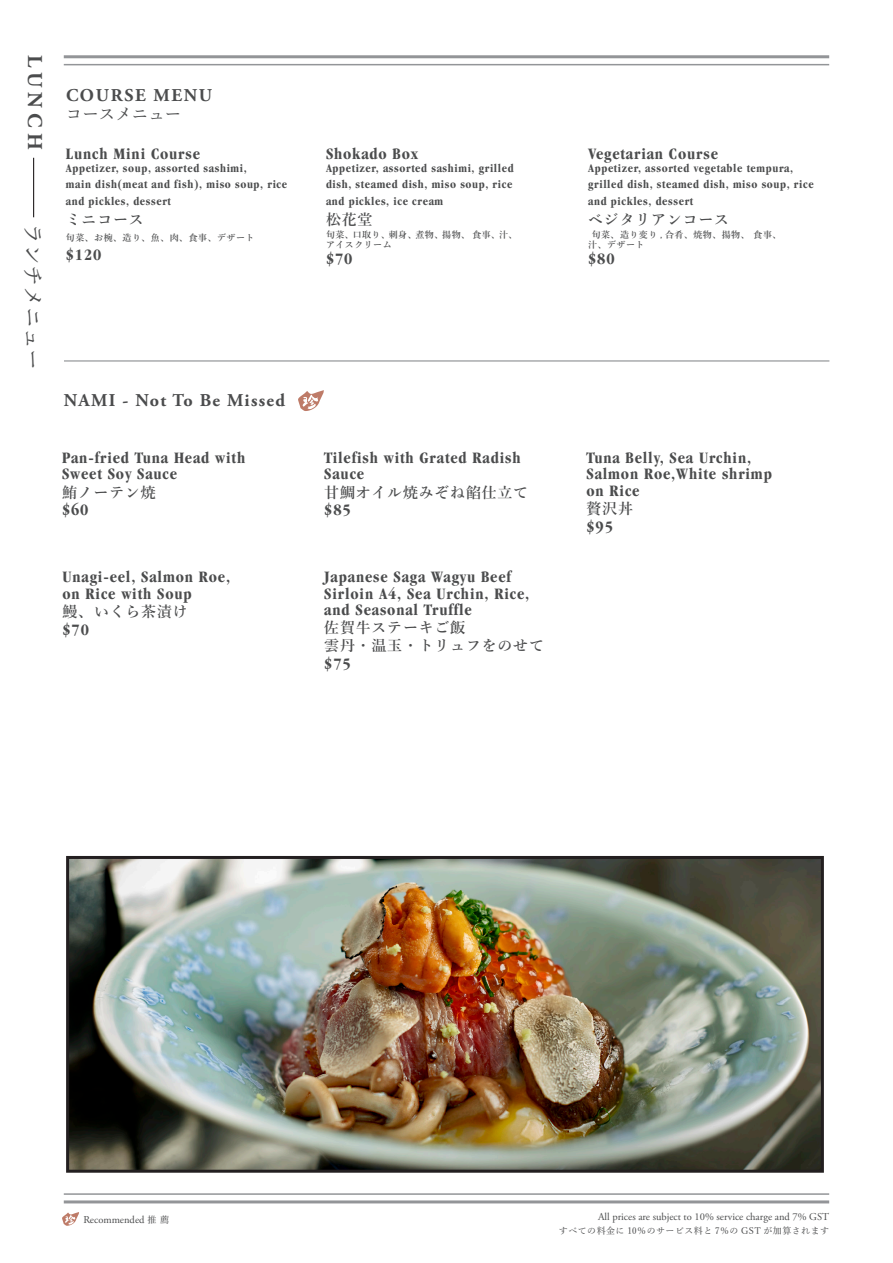
<style>
.page{position:relative;width:893px;height:1263px;background:#fff}
.page>*{position:absolute;margin:0;border:0;box-sizing:border-box;transform-origin:0 0}
.t1{font:500 21px "Yu Min";color:#4b4c4d}
.t2{font:700 21px "Adobe Garamond Pro";letter-spacing:.24em;color:#4b4c4d}
.t3{font:700 18px "Adobe Garamond Pro";letter-spacing:.075em;color:#4b4c4d}
.t4{font:700 18px "Adobe Garamond Pro";letter-spacing:.095em;color:#4b4c4d}
._3line{font:700 condensed 16.5px/16.5px "Garamond";letter-spacing:.05em;color:#4b4c4d}
._5_lines{font:700 condensed 16.5px "Garamond";letter-spacing:.05em;color:#4b4c4d}
.t5{font:500 16.5px "Yu Min";color:#4b4c4d}
._3line-2{font:600 15px "Yu Min";letter-spacing:.05em;color:#4b4c4d}
._5_lines-2{font:600 15px "Yu Min";letter-spacing:.05em;color:#4b4c4d}
._5_lines-3{font:700 condensed 12px/16.5px "Garamond";letter-spacing:.05em;color:#4b4c4d}
._3line-3{font:700 condensed 12px/16.5px "Garamond";letter-spacing:.05em;color:#4b4c4d}
.t6{font:10.5px "Adobe Garamond Pro";color:#4b4c4d}
._5_lines-4{font:600 9px/10.5px "Yu Min";letter-spacing:.05em;color:#4b4c4d}
.t7{font:500 9px "Yu Min";letter-spacing:.05em;color:#4b4c4d}
._3line-4{font:600 9px "Yu Min";letter-spacing:.05em;color:#4b4c4d}
.s1{font-family:"Yu Min";font-weight:500;font-size:9px}
</style>
<div class="page">
<hr style="left:64px;top:55px;width:765px;height:3px;background:#939598">
<hr style="left:64px;top:64px;width:765px;height:1px;background:#939598">
<hr style="left:64px;top:1200px;width:765px;height:3px;background:#939598">
<hr style="left:64px;top:1193px;width:765px;height:2px;background:#939598">
<svg style="left:62px;top:1212px;width:17px;height:14px"></svg>
<hr style="left:33px;top:158px;width:1px;height:59px;background:#231f20">
<hr style="left:64px;top:360px;width:765px;height:2px;background:#939598">
<svg style="left:298px;top:390px;width:26px;height:21px"></svg>
<img style="left:70px;top:860px;width:750px;height:309px">
<div style="left:66px;top:856px;width:758px;height:317px;border:3px solid #231f20"></div>
<p class="t2" style="left:47px;top:55px;width:96px;rotate:90deg">LUNCH</p>
<p class="t1" style="left:52px;top:223px;width:148px;rotate:90deg">ランチメニュー</p>
<p class="t4" style="left:66px;top:85px;width:148px">COURSE MENU</p>
<p class="t5" style="left:66px;top:99px;width:117px">コースメニュー</p>
<p class="_5_lines" style="left:66px;top:144px;width:136px">Lunch Mini Course</p>
<p class="_5_lines-3" style="left:66px;top:160px;width:182px">Appetizer, soup, assorted sashimi,</p>
<p class="_5_lines-3" style="left:66px;top:176px;width:223px">main dish(meat and fish), miso soup, rice and pickles, dessert</p>
<p class="_5_lines-2" style="left:66px;top:211px;width:79px">ミニコース</p>
<p class="_5_lines-4" style="left:66px;top:233px;width:190px">旬菜、お椀、造り、魚、肉、食事、デザート</p>
<p class="_5_lines" style="left:66px;top:245px;width:37px">$120</p>
<p class="t3" style="left:64px;top:390px;width:223px">NAMI - Not To Be Missed</p>
<p class="_3line" style="left:62px;top:449px;width:185px">Pan-fried Tuna Head with<br>Sweet Soy Sauce</p>
<p class="_3line-2" style="left:62px;top:484px;width:95px">鮪ノーテン焼</p>
<p class="_3line" style="left:62px;top:502px;width:28px">$60</p>
<p class="_3line" style="left:63px;top:569px;width:169px">Unagi-eel, Salmon Roe,</p>
<p class="_3line" style="left:63px;top:585px;width:131px">on Rice with Soup</p>
<p class="_3line-2" style="left:63px;top:603px;width:127px">鰻、いくら茶漬け</p>
<p class="_3line" style="left:63px;top:621px;width:28px">$70</p>
<p class="_5_lines" style="left:326px;top:144px;width:94px">Shokado Box</p>
<p class="_5_lines-3" style="left:326px;top:160px;width:189px;text-align:justify">Appetizer, assorted sashimi, grilled dish, steamed dish, miso soup, rice and pickles, ice cream</p>
<p class="_5_lines-2" style="left:326px;top:211px;width:48px">松花堂</p>
<p class="_5_lines-4" style="left:326px;top:229px;width:193px">旬菜、口取り、刺身、煮物、揚物、食事、汁、アイスクリーム</p>
<p class="_5_lines" style="left:326px;top:249px;width:28px">$70</p>
<p class="_3line" style="left:324px;top:449px;width:198px">Tilefish with Grated Radish<br>Sauce</p>
<p class="_3line-2" style="left:324px;top:484px;width:206px">甘鯛オイル焼みぞね餡仕立て</p>
<p class="_3line" style="left:324px;top:502px;width:28px">$85</p>
<p class="_3line" style="left:324px;top:569px;width:207px">Japanese Saga Wagyu Beef<br>Sirloin A4, Sea Urchin, Rice, and Seasonal Truffle</p>
<p class="_3line-2" style="left:324px;top:619px;width:142px">佐賀牛ステーキご飯</p>
<p class="_3line-2" style="left:324px;top:637px;width:221px">雲丹・温玉・トリュフをのせて</p>
<p class="_3line" style="left:324px;top:656px;width:28px">$75</p>
<p class="_3line" style="left:588px;top:145px;width:131px">Vegetarian Course</p>
<p class="_3line-3" style="left:588px;top:160px;width:227px">Appetizer, assorted vegetable tempura, grilled dish, steamed dish, miso soup, rice and pickles, dessert</p>
<p class="_3line-2" style="left:588px;top:211px;width:142px">ベジタリアンコース</p>
<p class="_3line-4" style="left:592px;top:229px;width:191px">旬菜、造り変り , 合肴、焼物、揚物、食事、</p>
<p class="_3line-4" style="left:588px;top:240px;width:58px">汁、デザート</p>
<p class="_3line" style="left:588px;top:250px;width:28px">$80</p>
<p class="_3line" style="left:586px;top:449px;width:187px">Tuna Belly, Sea Urchin,<br>Salmon Roe,White shrimp</p>
<p class="_3line" style="left:586px;top:482px;width:55px">on Rice</p>
<p class="_3line-2" style="left:586px;top:500px;width:48px">贅沢丼</p>
<p class="_3line" style="left:586px;top:518px;width:28px">$95</p>
<p class="t6" style="left:83px;top:1213px;width:87px">Recommended <span class="s1">推 薦</span></p>
<p class="t6" style="left:598px;top:1210px;width:233px">All prices are subject to 10% service charge and 7% GST</p>
<p class="t7" style="left:559px;top:1222px;width:272px">すべての料金に 10％のサービス料と 7％の GST が加算されます</p>
</div>
